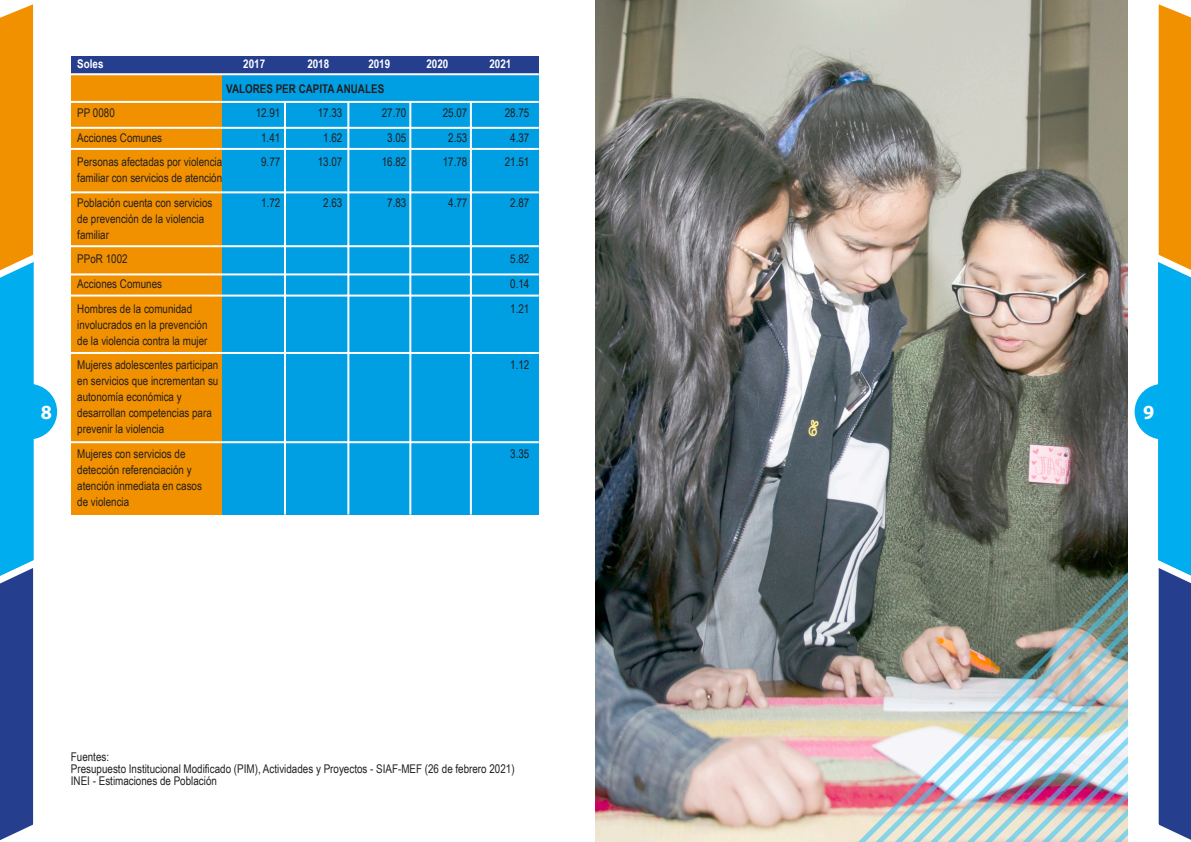
<style>
.page{position:relative;width:1191px;height:842px;background:#fff}
.page>*{position:absolute;margin:0;border:0;box-sizing:border-box;transform-origin:0 0}
.t1{font:700 20.2px "Myriad Pro";color:#fff}
.t2{font:12px/16px "Arial Narrow";color:#231f20}
.t3{font:700 12px "Arial Narrow";color:#fff}
.t4{font:700 12px "Arial Narrow";color:#231f20}
</style>
<div class="page">
<svg style="left:0;top:4px;width:58px;height:837px"></svg>
<div style="left:71px;top:57px;width:468px;height:17px;background:#253f8e"></div>
<div style="left:71px;top:74px;width:152px;height:440px;background:#f29100"></div>
<div style="left:223px;top:74px;width:316px;height:440px;background:#009ee3"></div>
<hr style="left:71px;top:73px;width:468px;height:2px;background:#fff">
<hr style="left:71px;top:101px;width:468px;height:2px;background:#fff">
<hr style="left:71px;top:127px;width:468px;height:2px;background:#fff">
<hr style="left:71px;top:148px;width:468px;height:2px;background:#fff">
<hr style="left:71px;top:191px;width:468px;height:2px;background:#fff">
<hr style="left:71px;top:245px;width:468px;height:2px;background:#fff">
<hr style="left:71px;top:273px;width:468px;height:2px;background:#fff">
<hr style="left:71px;top:295px;width:468px;height:2px;background:#fff">
<hr style="left:71px;top:352px;width:468px;height:2px;background:#fff">
<hr style="left:71px;top:441px;width:468px;height:2px;background:#fff">
<hr style="left:284px;top:103px;width:2px;height:411px;background:#fff">
<hr style="left:347px;top:103px;width:2px;height:411px;background:#fff">
<hr style="left:409px;top:103px;width:2px;height:411px;background:#fff">
<hr style="left:470px;top:103px;width:2px;height:411px;background:#fff">
<img style="left:595px;top:0;width:351px;height:841px">
<svg style="left:946px;top:0;width:245px;height:842px"></svg>
<img style="left:849px;top:538px;width:278px;height:304px">
<p class="t3" style="left:77px;top:55px;width:28px">Soles</p>
<p class="t3" style="left:243px;top:55px;width:23px">2017</p>
<p class="t3" style="left:307px;top:55px;width:23px">2018</p>
<p class="t3" style="left:368px;top:55px;width:23px">2019</p>
<p class="t3" style="left:426px;top:55px;width:23px">2020</p>
<p class="t3" style="left:489px;top:55px;width:23px">2021</p>
<p class="t4" style="left:226px;top:80px;width:160px">VALORES PER CAPITA ANUALES</p>
<p class="t2" style="left:77px;top:105px;width:39px">PP 0080</p>
<p class="t2" style="left:256px;top:105px;width:26px">12.91</p>
<p class="t2" style="left:318px;top:105px;width:26px">17.33</p>
<p class="t2" style="left:382px;top:105px;width:26px">27.70</p>
<p class="t2" style="left:443px;top:105px;width:26px">25.07</p>
<p class="t2" style="left:505px;top:105px;width:26px">28.75</p>
<p class="t2" style="left:77px;top:129px;width:86px">Acciones Comunes</p>
<p class="t2" style="left:261px;top:129px;width:21px">1.41</p>
<p class="t2" style="left:323px;top:129px;width:21px">1.62</p>
<p class="t2" style="left:387px;top:129px;width:21px">3.05</p>
<p class="t2" style="left:448px;top:129px;width:21px">2.53</p>
<p class="t2" style="left:510px;top:129px;width:21px">4.37</p>
<p class="t2" style="left:77px;top:154px;width:146px">Personas afectadas por violencia</p>
<p class="t2" style="left:261px;top:154px;width:21px">9.77</p>
<p class="t2" style="left:318px;top:154px;width:26px">13.07</p>
<p class="t2" style="left:382px;top:154px;width:26px">16.82</p>
<p class="t2" style="left:443px;top:154px;width:26px">17.78</p>
<p class="t2" style="left:505px;top:154px;width:26px">21.51</p>
<p class="t2" style="left:77px;top:170px;width:146px">familiar con servicios de atención</p>
<p class="t2" style="left:77px;top:194px;width:137px">Población cuenta con servicios</p>
<p class="t2" style="left:261px;top:194px;width:21px">1.72</p>
<p class="t2" style="left:323px;top:194px;width:21px">2.63</p>
<p class="t2" style="left:387px;top:194px;width:21px">7.83</p>
<p class="t2" style="left:448px;top:194px;width:21px">4.77</p>
<p class="t2" style="left:510px;top:194px;width:21px">2.87</p>
<p class="t2" style="left:77px;top:210px;width:128px">de prevención de la violencia familiar</p>
<p class="t2" style="left:77px;top:251px;width:52px">PPoR 1002</p>
<p class="t2" style="left:510px;top:251px;width:21px">5.82</p>
<p class="t2" style="left:77px;top:275px;width:86px">Acciones Comunes</p>
<p class="t2" style="left:510px;top:275px;width:21px">0.14</p>
<p class="t2" style="left:77px;top:300px;width:116px">Hombres de la comunidad</p>
<p class="t2" style="left:510px;top:300px;width:21px">1.21</p>
<p class="t2" style="left:77px;top:316px;width:132px">involucrados en la prevención de la violencia contra la mujer</p>
<p class="t2" style="left:77px;top:356px;width:143px">Mujeres adolescentes participan</p>
<p class="t2" style="left:510px;top:356px;width:21px">1.12</p>
<p class="t2" style="left:77px;top:372px;width:143px">en servicios que incrementan su autonomía económica y desarrollan competencias para prevenir la violencia</p>
<p class="t2" style="left:77px;top:445px;width:110px">Mujeres con servicios de</p>
<p class="t2" style="left:510px;top:445px;width:21px">3.35</p>
<p class="t2" style="left:77px;top:461px;width:126px">detección referenciación y atención inmediata en casos de violencia</p>
<h1 class="t1" style="left:41px;top:399px;width:13px">8</h1>
<h1 class="t1" style="left:1143px;top:399px;width:13px">9</h1>
<p class="t2" style="left:71px;top:749px;width:40px">Fuentes:</p>
<p class="t2" style="left:71px;top:761px;width:445px">Presupuesto Institucional Modificado (PIM), Actividades y Proyectos - SIAF-MEF (26 de febrero 2021)</p>
<p class="t2" style="left:71px;top:773px;width:148px">INEI - Estimaciones de Población</p>
</div>
